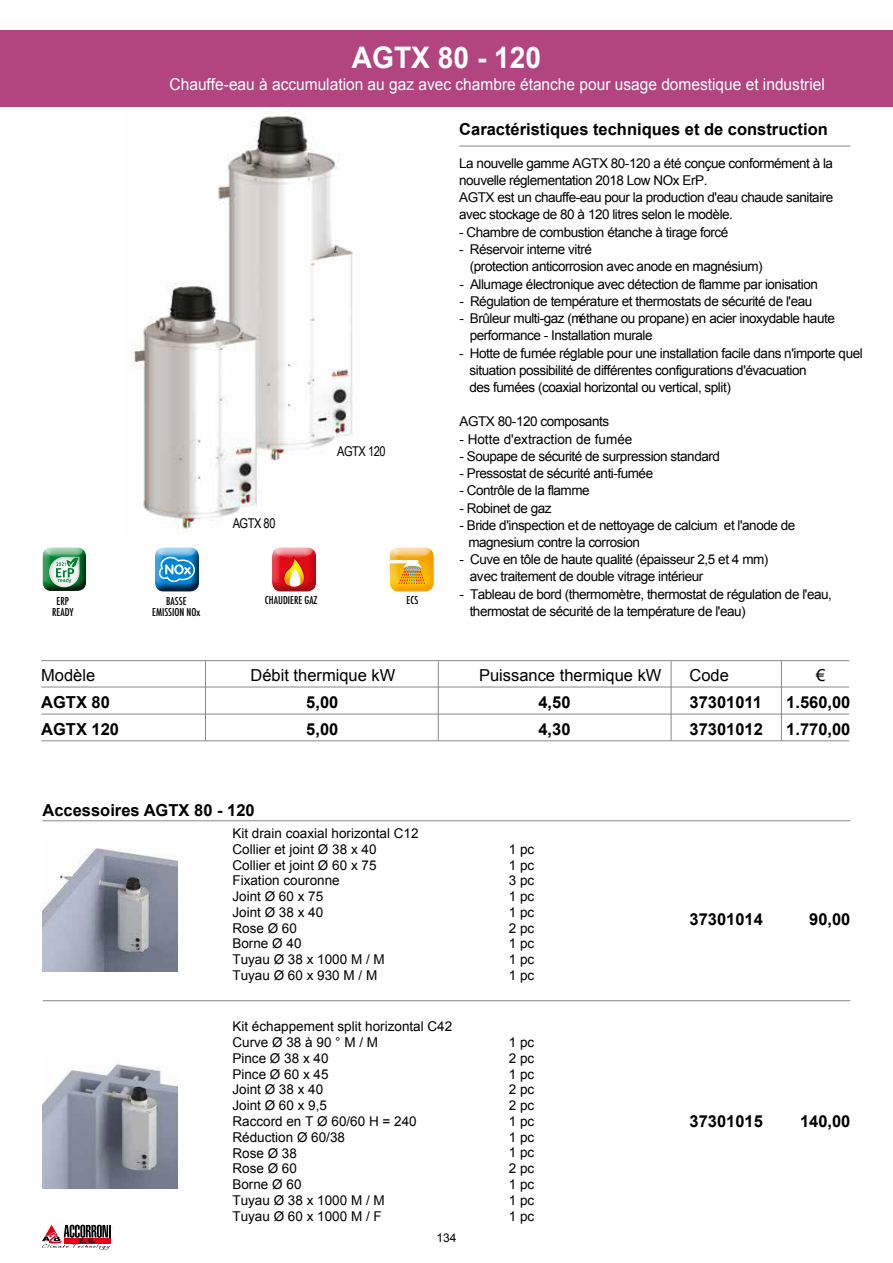
<style>
.page{position:relative;width:893px;height:1263px;background:#fff}
.page>*{position:absolute;margin:0;border:0;box-sizing:border-box;transform-origin:0 0}
.t1{font:700 29.7px "Arial";color:#fff;scale:.95 1}
.t2{font:700 16.5px/27px "Arial";color:#000}
.t3{font:16.5px "Arial";color:#000}
.t4{font:16.35px "Arial";color:#fff;scale:.95 1}
.t5{font:13.5px/15.8px "Arial";letter-spacing:-.035em;color:#000}
.t6{font:13.5px/15.8px "Arial";color:#000}
.t7{font:13.5px "Arial Narrow";letter-spacing:-.035em;color:#000}
.t8{font:12px "Arial";color:#000}
.t9{font:500 condensed 10.5px/10.5px "Futura";color:#000;text-align:center}
</style>
<div class="page">
<svg style="left:42px;top:1225px;width:71px;height:25px"></svg>
<div style="left:0;top:30px;width:893px;height:76px;background:#b24480"></div>
<hr style="left:459px;top:146px;width:391px;height:1px;background:#87888a">
<img style="left:132px;top:110px;width:221px;height:423px">
<svg style="left:389px;top:555px;width:39px;height:37px"></svg>
<svg style="left:390px;top:547px;width:44px;height:44px;background:#f2b942"></svg>
<svg style="left:272px;top:549px;width:45px;height:43px"></svg>
<svg style="left:275px;top:547px;width:38px;height:42px;background:#e45847"></svg>
<svg style="left:155px;top:549px;width:44px;height:43px"></svg>
<svg style="left:158px;top:547px;width:38px;height:36px"></svg>
<svg style="left:42px;top:549px;width:45px;height:42px"></svg>
<svg style="left:45px;top:547px;width:38px;height:40px;background:#80b794"></svg>
<hr style="left:41px;top:660px;width:808px;height:1px;background:#87888a">
<hr style="left:41px;top:714px;width:808px;height:1px;background:#87888a">
<hr style="left:41px;top:686px;width:808px;height:1px;background:#87888a">
<hr style="left:41px;top:740px;width:808px;height:1px;background:#87888a">
<hr style="left:205px;top:661px;width:1px;height:80px;background:#87888a">
<hr style="left:438px;top:661px;width:1px;height:80px;background:#87888a">
<hr style="left:671px;top:661px;width:1px;height:80px;background:#87888a">
<hr style="left:781px;top:661px;width:1px;height:80px;background:#87888a">
<hr style="left:43px;top:820px;width:807px;height:1px;background:#87888a">
<hr style="left:43px;top:1000px;width:807px;height:1px;background:#87888a">
<img style="left:43px;top:848px;width:135px;height:123px">
<img style="left:43px;top:1064px;width:135px;height:124px">
<p class="t9" style="left:52px;top:596px;width:23px">ERP<br>READY</p>
<p class="t3" style="left:41px;top:664px;width:56px">Modèle</p>
<p class="t2" style="left:41px;top:689px;width:79px">AGTX 80<br>AGTX 120</p>
<h1 class="t1" style="left:352px;top:37px;width:201px">AGTX 80 - 120</h1>
<p class="t4" style="left:170px;top:73px;width:691px">Chauffe-eau à accumulation au gaz avec chambre étanche pour usage domestique et industriel</p>
<p class="t2" style="left:459px;top:117px;width:370px">Caractéristiques techniques et de construction</p>
<p class="t5" style="left:459px;top:154px;width:376px;line-height:17.2px">La nouvelle gamme AGTX 80-120 a été conçue conformément à la nouvelle réglementation 2018 Low NOx ErP.<br>AGTX est un chauffe-eau pour la production d'eau chaude sanitaire avec stockage de 80 à 120 litres selon le modèle.</p>
<p class="t5" style="left:459px;top:224px;width:271px">- Chambre de combustion étanche à tirage forcé</p>
<p class="t5" style="left:470px;top:241px;width:294px;line-height:17.4px;text-indent:-11px">- Réservoir interne vitré<br>(protection anticorrosion avec anode en magnésium)</p>
<p class="t5" style="left:459px;top:276px;width:360px">- Allumage électronique avec détection de flamme par ionisation</p>
<p class="t5" style="left:459px;top:293px;width:354px">- Régulation de température et thermostats de sécurité de l'eau</p>
<p class="t5" style="left:470px;top:310px;width:367px;line-height:17.2px;text-indent:-10px">- Brûleur multi-gaz (méthane ou propane) en acier inoxydable haute performance - Installation murale</p>
<p class="t5" style="left:470px;top:344px;width:395px;line-height:17.1px;text-indent:-10px">- Hotte de fumée réglable pour une installation facile dans n'importe quel situation possibilité de différentes configurations d'évacuation<br>des fumées (coaxial horizontal ou vertical, split)</p>
<p class="t5" style="left:459px;top:414px;width:151px">AGTX 80-120 composants</p>
<p class="t6" style="left:459px;top:431px;width:174px">- Hotte d'extraction de fumée</p>
<p class="t5" style="left:459px;top:448px;width:262px">- Soupape de sécurité de surpression standard</p>
<p class="t5" style="left:459px;top:465px;width:195px">- Pressostat de sécurité anti-fumée</p>
<p class="t5" style="left:459px;top:483px;width:132px">- Contrôle de la flamme</p>
<p class="t5" style="left:459px;top:500px;width:94px">- Robinet de gaz</p>
<p class="t5" style="left:468px;top:516px;width:328px;line-height:17.2px;text-indent:-9px">- Bride d'inspection et de nettoyage de calcium et l'anode de magnesium contre la corrosion</p>
<p class="t5" style="left:470px;top:551px;width:300px;line-height:17.1px;text-indent:-11px">- Cuve en tôle de haute qualité (épaisseur 2,5 et 4 mm) avec traitement de double vitrage intérieur</p>
<p class="t5" style="left:470px;top:585px;width:364px;line-height:17.5px;text-indent:-10px">- Tableau de bord (thermomètre, thermostat de régulation de l'eau, thermostat de sécurité de la température de l'eau)</p>
<p class="t7" style="left:337px;top:441px;width:50px">AGTX 120</p>
<p class="t7" style="left:233px;top:513px;width:44px">AGTX 80</p>
<p class="t9" style="left:166px;top:596px;width:22px">BASSE</p>
<p class="t9" style="left:265px;top:595px;width:54px">CHAUDIERE GAZ</p>
<p class="t9" style="left:407px;top:595px;width:13px">ECS</p>
<p class="t9" style="left:152px;top:606px;width:50px">EMISSION NOx</p>
<p class="t3" style="left:250px;top:664px;width:146px">Débit thermique kW</p>
<p class="t2" style="left:306px;top:689px;width:34px">5,00<br>5,00</p>
<p class="t3" style="left:479px;top:664px;width:184px">Puissance thermique kW</p>
<p class="t2" style="left:538px;top:689px;width:34px">4,50<br>4,30</p>
<p class="t3" style="left:689px;top:664px;width:41px">Code</p>
<p class="t2" style="left:689px;top:689px;width:75px">37301011<br>37301012</p>
<p class="t3" style="left:816px;top:664px;width:11px">€</p>
<p class="t2" style="left:786px;top:689px;width:66px">1.560,00<br>1.770,00</p>
<p class="t2" style="left:43px;top:797px;width:214px">Accessoires AGTX 80 - 120</p>
<p class="t6" style="left:232px;top:825px;width:188px">Kit drain coaxial horizontal C12<br>Collier et joint Ø 38 x 40<br>Collier et joint Ø 60 x 75<br>Fixation couronne<br>Joint Ø 60 x 75<br>Joint Ø 38 x 40<br>Rose Ø 60<br>Borne Ø 40<br>Tuyau Ø 38 x 1000 M / M<br>Tuyau Ø 60 x 930 M / M</p>
<p class="t6" style="left:232px;top:1019px;width:221px">Kit échappement split horizontal C42<br>Curve Ø 38 à 90 ° M / M<br>Pince Ø 38 x 40<br>Pince Ø 60 x 45<br>Joint Ø 38 x 40<br>Joint Ø 60 x 9,5<br>Raccord en T Ø 60/60 H = 240<br>Réduction Ø 60/38<br>Rose Ø 38<br>Rose Ø 60<br>Borne Ø 60<br>Tuyau Ø 38 x 1000 M / M<br>Tuyau Ø 60 x 1000 M / F</p>
<p class="t8" style="left:436px;top:1230px;width:22px">134</p>
<p class="t5" style="left:509px;top:841px;width:27px;text-align:justify">1 pc 1 pc 3 pc 1 pc 1 pc 2 pc 1 pc 1 pc</p>
<p class="t5" style="left:509px;top:967px;width:27px">1 pc</p>
<p class="t5" style="left:509px;top:1035px;width:27px;text-align:justify">1 pc 2 pc 1 pc 2 pc 2 pc 1 pc 1 pc 1 pc 2 pc 1 pc 1 pc</p>
<p class="t5" style="left:509px;top:1208px;width:27px">1 pc</p>
<p class="t2" style="left:689px;top:906px;width:75px">37301014</p>
<p class="t2" style="left:809px;top:906px;width:43px">90,00</p>
<p class="t2" style="left:689px;top:1108px;width:75px">37301015</p>
<p class="t2" style="left:800px;top:1108px;width:52px">140,00</p>
</div>
